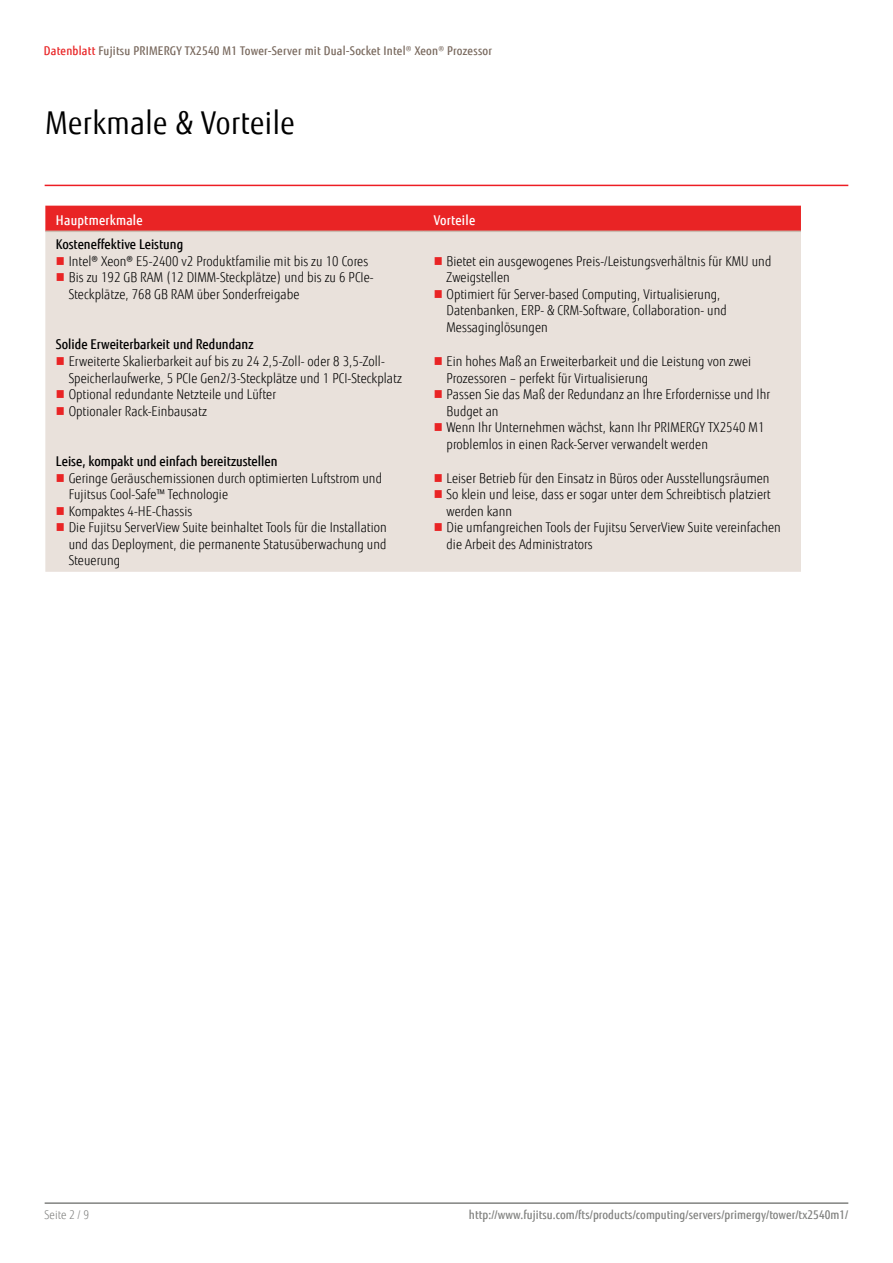
<style>
.page{position:relative;width:893px;height:1263px;background:#fff}
.page>*{position:absolute;margin:0;border:0;box-sizing:border-box;transform-origin:0 0}
.t1{font:31.5px "Fujitsu Sans";letter-spacing:.02em;color:#000;scale:.9 1}
.t2{font:300 13.5px/16.5px "Fujitsu Sans";letter-spacing:.005em;color:#000;scale:.9 1}
.t3{font:500 13.5px "Fujitsu Sans";color:#000;scale:.9 1}
.t4{font:500 13.5px "Fujitsu Sans";letter-spacing:.02em;color:#fff;scale:.9 1}
.t5{font:500 12px "Fujitsu Sans";letter-spacing:.02em;color:#79695e;scale:.9 1}
.t6{font:500 12px "Fujitsu Sans";letter-spacing:.005em;color:#818280;scale:.9 1}
.t7{font:300 12px "Fujitsu Sans";letter-spacing:.005em;color:#818280;scale:.9 1}
.s1{color:#e92425}
.s2{font-weight:300}
</style>
<div class="page">
<hr style="left:45px;top:1202px;width:803px;height:2px;background:#818280">
<div style="left:45px;top:206px;width:756px;height:25px;background:#e92425"></div>
<div style="left:45px;top:232px;width:756px;height:340px;background:#e9e1db"></div>
<hr style="left:45px;top:231px;width:378px;height:1px;background:#c9bbb0">
<hr style="left:423px;top:231px;width:378px;height:1px;background:#c9bbb0">
<hr style="left:45px;top:185px;width:803px;height:1px;background:#ed1d24">
<svg style="left:57px;top:257px;width:7px;height:8px"></svg>
<svg style="left:57px;top:273px;width:7px;height:8px"></svg>
<svg style="left:435px;top:257px;width:7px;height:8px"></svg>
<svg style="left:435px;top:290px;width:7px;height:8px"></svg>
<svg style="left:57px;top:357px;width:7px;height:8px"></svg>
<svg style="left:57px;top:390px;width:7px;height:8px"></svg>
<svg style="left:57px;top:407px;width:7px;height:8px"></svg>
<svg style="left:435px;top:357px;width:7px;height:8px"></svg>
<svg style="left:435px;top:390px;width:7px;height:8px"></svg>
<svg style="left:435px;top:423px;width:7px;height:8px"></svg>
<svg style="left:57px;top:474px;width:7px;height:8px"></svg>
<svg style="left:57px;top:507px;width:7px;height:8px"></svg>
<svg style="left:57px;top:523px;width:7px;height:8px"></svg>
<svg style="left:435px;top:474px;width:7px;height:8px"></svg>
<svg style="left:435px;top:490px;width:7px;height:8px"></svg>
<svg style="left:435px;top:523px;width:7px;height:8px"></svg>
<p class="t5" style="left:44px;top:43px;width:499px"><span class="s1">Datenblatt</span> Fujitsu PRIMERGY TX2540 M1 Tower-Server mit Dual-Socket Intel<span class="s2">®</span> Xeon<span class="s2">®</span> Prozessor</p>
<h1 class="t1" style="left:45px;top:104px;width:279px">Merkmale &amp; Vorteile</h1>
<p class="t4" style="left:56px;top:212px;width:98px">Hauptmerkmale</p>
<p class="t4" style="left:434px;top:212px;width:48px">Vorteile</p>
<p class="t3" style="left:56px;top:235px;width:143px">Kosteneffektive Leistung</p>
<p class="t2" style="left:69px;top:253px;width:340px">Intel® Xeon® E5-2400 v2 Produktfamilie mit bis zu 10 Cores<br>Bis zu 192 GB RAM (12 DIMM-Steckplätze) und bis zu 6 PCIe-<br>Steckplätze, 768 GB RAM über Sonderfreigabe</p>
<p class="t2" style="left:447px;top:253px;width:362px">Bietet ein ausgewogenes Preis-/Leistungsverhältnis für KMU und Zweigstellen<br>Optimiert für Server-based Computing, Virtualisierung, Datenbanken, ERP- &amp; CRM-Software, Collaboration- und Messaginglösungen</p>
<p class="t3" style="left:56px;top:336px;width:221px">Solide Erweiterbarkeit und Redundanz</p>
<p class="t2" style="left:69px;top:353px;width:372px">Erweiterte Skalierbarkeit auf bis zu 24 2,5-Zoll- oder 8 3,5-Zoll-Speicherlaufwerke, 5 PCIe Gen2/3-Steckplätze und 1 PCI-Steckplatz Optional redundante Netzteile und Lüfter<br>Optionaler Rack-Einbausatz</p>
<p class="t2" style="left:447px;top:353px;width:361px">Ein hohes Maß an Erweiterbarkeit und die Leistung von zwei Prozessoren – perfekt für Virtualisierung<br>Passen Sie das Maß der Redundanz an Ihre Erfordernisse und Ihr Budget an<br>Wenn Ihr Unternehmen wächst, kann Ihr PRIMERGY TX2540 M1 problemlos in einen Rack-Server verwandelt werden</p>
<p class="t3" style="left:56px;top:453px;width:248px">Leise, kompakt und einfach bereitzustellen</p>
<p class="t2" style="left:69px;top:470px;width:355px">Geringe Geräuschemissionen durch optimierten Luftstrom und Fujitsus Cool-Safe™ Technologie<br>Kompaktes 4-HE-Chassis<br>Die Fujitsu ServerView Suite beinhaltet Tools für die Installation und das Deployment, die permanente Statusüberwachung und Steuerung</p>
<p class="t2" style="left:447px;top:470px;width:373px">Leiser Betrieb für den Einsatz in Büros oder Ausstellungsräumen So klein und leise, dass er sogar unter dem Schreibtisch platziert werden kann<br>Die umfangreichen Tools der Fujitsu ServerView Suite vereinfachen die Arbeit des Administrators</p>
<p class="t7" style="left:45px;top:1208px;width:51px">Seite 2 / 9</p>
<p class="t6" style="left:469px;top:1208px;width:423px">http://www.fujitsu.com/fts/products/computing/servers/primergy/tower/tx2540m1/</p>
</div>
